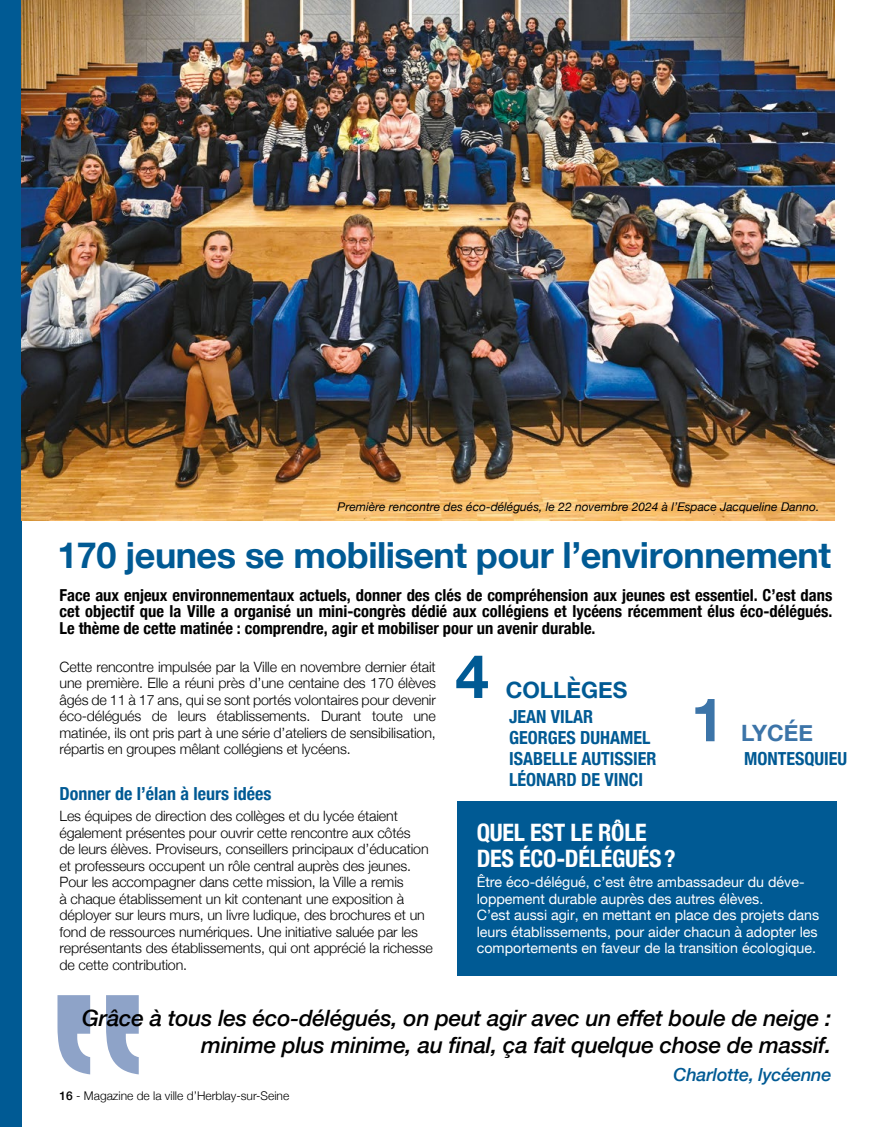
<style>
.page{position:relative;width:893px;height:1127px;background:#fff}
.page>*{position:absolute;margin:0;border:0;box-sizing:border-box;transform-origin:0 0}
.t1{font:700 60.3px "Helvetica Neue";color:#005a94}
.t2{font:700 60.3px "Helvetica Neue";color:#3c74a8}
.t3{font:700 36px "Helvetica Neue";letter-spacing:-.015em;color:#005a94}
.TITRE_ENCART{font:700 condensed 24px "Helvetica Neue";letter-spacing:-.01em;color:#fff}
.t4{font:italic 500 22.5px/26.2px "Helvetica Neue";letter-spacing:-.01em;color:#000;text-align:right}
.t5{font:700 22.5px "Helvetica Neue";color:#005a94}
.t6{font:700 22.5px "Helvetica Neue";color:#3c74a8}
.INTERTITRE{font:700 condensed 18px/21px "Helvetica Neue";color:#005a94}
.t7{font:italic 500 18px "Helvetica Neue";letter-spacing:-.01em;color:#005a94}
.t8{font:700 condensed 16.5px/16.5px "Helvetica Neue";color:#000;text-align:justify}
.t9{font:300 14.25px/16.5px "Helvetica Neue";letter-spacing:-.01em;color:#000;text-align:justify}
.t10{font:14.25px/16.5px "Helvetica Neue";color:#fff}
.INTERTITRE-2{font:italic 12px "Helvetica Neue";color:#000}
.t11{font:300 12px "Helvetica Neue";color:#000}
.s1{font-weight:500}
</style>
<div class="page">
<div style="left:0;top:0;width:21px;height:1127px;background:#005a94"></div>
<img style="left:21px;top:0;width:814px;height:520px">
<div style="left:457px;top:801px;width:380px;height:174px;background:#005a94"></div>
<svg style="left:57px;top:995px;width:82px;height:79px"></svg>
<p class="INTERTITRE-2" style="left:338px;top:498px;width:483px">Première rencontre des éco-délégués, le 22 novembre 2024 à l’Espace Jacqueline Danno.</p>
<p class="t3" style="left:57px;top:527px;width:775px">170 jeunes se mobilisent pour l’environnement</p>
<p class="t8" style="left:60px;top:586px;width:774px">Face aux enjeux environnementaux actuels, donner des clés de compréhension aux jeunes est essentiel. C’est dans cet objectif que la Ville a organisé un mini-congrès dédié aux collégiens et lycéens récemment élus éco-délégués.<br>Le thème de cette matinée : comprendre, agir et mobiliser pour un avenir durable.</p>
<p class="t9" style="left:60px;top:657px;width:378px">Cette rencontre impulsée par la Ville en novembre dernier était une première. Elle a réuni près d’une centaine des 170 élèves âgés de 11 à 17 ans, qui se sont portés volontaires pour devenir éco-délégués de leurs établissements. Durant toute une matinée, ils ont pris part à une série d’ateliers de sensibilisation, répartis en groupes mêlant collégiens et lycéens.</p>
<p class="INTERTITRE" style="left:60px;top:782px;width:213px">Donner de l’élan à leurs idées</p>
<p class="t9" style="left:60px;top:807px;width:375px;text-align:left">Les équipes de direction des collèges et du lycée étaient également présentes pour ouvrir cette rencontre aux côtés<br>de leurs élèves. Proviseurs, conseillers principaux d’éducation et professeurs occupent un rôle central auprès des jeunes.<br>Pour les accompagner dans cette mission, la Ville a remis<br>à chaque établissement un kit contenant une exposition à déployer sur leurs murs, un livre ludique, des brochures et un fond de ressources numériques. Une initiative saluée par les représentants des établissements, qui ont apprécié la richesse de cette contribution.</p>
<p class="t1" style="left:455px;top:629px;width:35px">4</p>
<p class="t5" style="left:506px;top:672px;width:123px">COLLÈGES</p>
<p class="INTERTITRE" style="left:509px;top:705px;width:149px">JEAN VILAR<br>GEORGES DUHAMEL<br>ISABELLE AUTISSIER<br>LÉONARD DE VINCI</p>
<p class="t2" style="left:691px;top:672px;width:35px">1</p>
<p class="t6" style="left:741px;top:715px;width:73px">LYCÉE</p>
<p class="INTERTITRE" style="left:744px;top:746px;width:104px">MONTESQUIEU</p>
<p class="TITRE_ENCART" style="left:477px;top:813px;width:172px">QUEL EST LE RÔLE</p>
<p class="TITRE_ENCART" style="left:477px;top:838px;width:200px">DES ÉCO-DÉLÉGUÉS?</p>
<p class="t10" style="left:477px;top:875px;width:344px">Être éco-délégué, c’est être ambassadeur du déve&shy;loppement durable auprès des autres élèves.<br>C’est aussi agir, en mettant en place des projets dans leurs établissements, pour aider chacun à adopter les comportements en faveur de la transition écologique.</p>
<p class="t4" style="left:82px;top:1003px;width:751px">Grâce à tous les éco-délégués, on peut agir avec un effet boule de neige : minime plus minime, au final, ça fait quelque chose de massif.</p>
<p class="t7" style="left:674px;top:1059px;width:159px">Charlotte, lycéenne</p>
<p class="t11" style="left:60px;top:1086px;width:231px"><span class="s1">16</span> - Magazine de la ville d’Herblay-sur-Seine</p>
</div>
